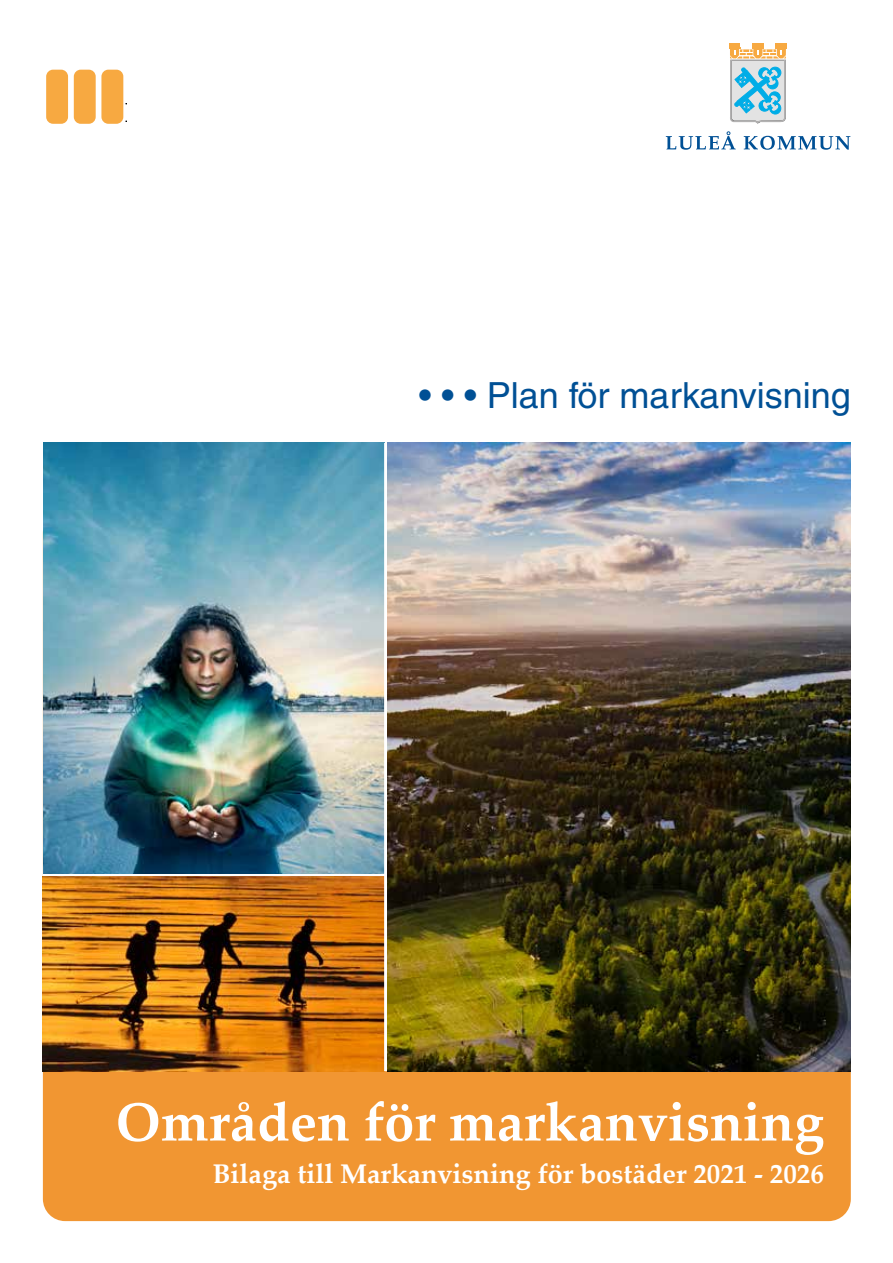
<style>
.page{position:relative;width:893px;height:1263px;background:#fff}
.page>*{position:absolute;margin:0;border:0;box-sizing:border-box;transform-origin:0 0}
.t1{font:700 54px "Palatino Linotype";color:#fff}
.t2{font:36px "Helvetica LT Std";color:#005095}
.t3{font:700 27px "Palatino Linotype";color:#fff}
</style>
<div class="page">
<div style="left:43px;top:511px;width:808px;height:710px;background:#f19632;border-radius:22px"></div>
<img style="left:43px;top:876px;width:341px;height:195px">
<svg style="left:666px;top:131px;width:70px;height:19px"></svg>
<svg style="left:744px;top:136px;width:106px;height:14px"></svg>
<svg style="left:729px;top:44px;width:58px;height:80px;background:#adcdce"></svg>
<hr style="left:730px;top:59px;width:56px;height:1px;background:#fff">
<hr style="left:43px;top:873px;width:344px;height:3px;background:#fff">
<img style="left:43px;top:443px;width:341px;height:430px">
<hr style="left:384px;top:443px;width:3px;height:628px;background:#fff">
<div style="left:46px;top:70px;width:22px;height:54px;background:#f7a941;border-radius:7px"></div>
<div style="left:74px;top:70px;width:22px;height:54px;background:#f7a941;border-radius:7px"></div>
<div style="left:101px;top:70px;width:22px;height:54px;background:#f7a941;border-radius:7px"></div>
<img style="left:387px;top:443px;width:464px;height:628px">
<h2 class="t2" style="left:419px;top:374px;width:433px">• • • Plan för markanvisning</h2>
<h1 class="t1" style="left:116px;top:1084px;width:709px">Områden för markanvisning</h1>
<p class="t3" style="left:213px;top:1154px;width:613px">Bilaga till Markanvisning för bostäder 2021 - 2026</p>
</div>
